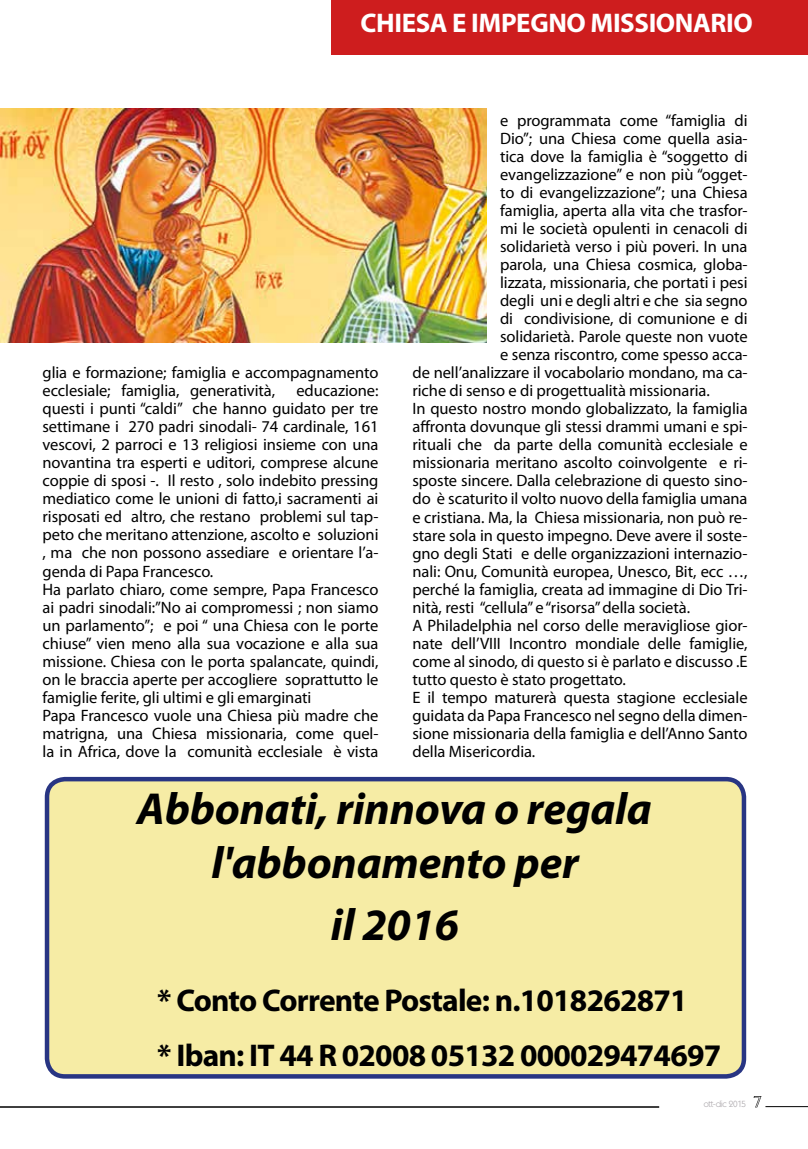
<style>
.page{position:relative;width:808px;height:1149px;background:#fff}
.page>*{position:absolute;margin:0;border:0;box-sizing:border-box;transform-origin:0 0}
.t1{font:italic 700 45px/54px "Myriad Pro";letter-spacing:-.005em;color:#000;text-align:center}
.t2{font:700 31.5px/54px "Myriad Pro";letter-spacing:-.025em;color:#000}
.t3{font:700 27px "Myriad Pro";letter-spacing:-.015em;color:#fff}
.t4{font:16.5px/18px "Myriad Pro";letter-spacing:-.005em;color:#000}
.t5{font:9px "ITC Kabel Std";letter-spacing:-.03em;color:#aba7ab}
.s1{font-size:15px;color:#fff}
</style>
<div class="page">
<hr style="left:0;top:1106px;width:659px;height:1px;background:#000">
<hr style="left:765px;top:1105px;width:43px;height:1px;background:#000">
<svg style="left:753px;top:1096px;width:9px;height:11px"></svg>
<img style="left:0;top:108px;width:486px;height:234px">
<div style="left:332px;top:0;width:476px;height:54px;background:#ce1d1e"></div>
<div style="left:47px;top:778px;width:697px;height:297px;background:#f6eca5;border-radius:18px"></div>
<div style="left:45px;top:776px;width:701px;height:302px;border:4px solid #283583;border-radius:18px"></div>
<h3 class="t3" style="left:360px;top:6px;width:394px">CHIESA E IMPEGNO MISSIONARIO</h3>
<p class="t4" style="left:43px;top:363px;width:337px">glia e formazione; famiglia e accompagnamento ecclesiale; famiglia, generatività,</p>
<p class="t4" style="left:43px;top:381px;width:337px;text-indent:254px">educazione: questi i punti “caldi” che hanno guidato per tre settimane i 270 padri sinodali- 74 cardinale, 161 vescovi, 2 parroci e 13 religiosi insieme con una novantina tra esperti e uditori, comprese alcune coppie di sposi -. Il resto , solo indebito pressing mediatico come le unioni di fatto,i sacramenti ai risposati ed altro, che restano problemi sul tap&shy;peto che meritano attenzione, ascolto e soluzioni , ma che non possono assediare e orientare l’a&shy;genda di Papa Francesco.<br>Ha parlato chiaro, come sempre, Papa Francesco ai padri sinodali:”No ai compromessi ; non siamo un parlamento”; e poi “ una Chiesa con le porte chiuse” vien meno alla sua vocazione e alla sua missione. Chiesa con le porta spalancate, quindi, on le braccia aperte per accogliere soprattutto le famiglie ferite, gli ultimi e gli emarginati<br>Papa Francesco vuole una Chiesa più madre che matrigna, una Chiesa missionaria, come quel&shy;la in Africa, dove la comunità ecclesiale è vista</p>
<p class="t4" style="left:500px;top:111px;width:249px">e programmata come “famiglia di</p>
<p class="t4" style="left:500px;top:129px;width:249px">Dio”; una Chiesa come quella asia-</p>
<p class="t4" style="left:500px;top:147px;width:249px">tica dove la famiglia è “soggetto di</p>
<p class="t4" style="left:500px;top:165px;width:249px">evangelizzazione” e non più “ogget-</p>
<p class="t4" style="left:500px;top:183px;width:249px">to di evangelizzazione”; una Chiesa</p>
<p class="t4" style="left:500px;top:201px;width:249px">famiglia, aperta alla vita che trasfor-</p>
<p class="t4" style="left:500px;top:219px;width:249px">mi le società opulenti in cenacoli di</p>
<p class="t4" style="left:500px;top:237px;width:249px">solidarietà verso i più poveri. In una</p>
<p class="t4" style="left:500px;top:255px;width:249px">parola, una Chiesa cosmica, globa-</p>
<p class="t4" style="left:500px;top:273px;width:249px">lizzata, missionaria, che portati i pesi</p>
<p class="t4" style="left:500px;top:291px;width:249px">degli uni e degli altri e che sia segno</p>
<p class="t4" style="left:500px;top:309px;width:249px">di condivisione, di comunione e di</p>
<p class="t4" style="left:500px;top:327px;width:249px">solidarietà. Parole queste non vuote</p>
<p class="t4" style="left:500px;top:345px;width:249px">e senza riscontro, come spesso acca-</p>
<p class="t4" style="left:412px;top:363px;width:337px">de nell’analizzare il vocabolario mondano, ma ca-</p>
<p class="t4" style="left:412px;top:381px;width:299px">riche di senso e di progettualità missionaria.</p>
<p class="t4" style="left:412px;top:399px;width:337px">In questo nostro mondo globalizzato, la famiglia</p>
<p class="t4" style="left:412px;top:417px;width:337px">affronta dovunque gli stessi drammi umani e spi-</p>
<p class="t4" style="left:412px;top:435px;width:337px">rituali che da parte della comunità ecclesiale e</p>
<p class="t4" style="left:412px;top:453px;width:337px">missionaria meritano ascolto coinvolgente e ri-</p>
<p class="t4" style="left:412px;top:471px;width:337px">sposte sincere. Dalla celebrazione di questo sino-</p>
<p class="t4" style="left:412px;top:489px;width:337px">do è scaturito il volto nuovo della famiglia umana</p>
<p class="t4" style="left:412px;top:507px;width:337px">e cristiana. Ma, la Chiesa missionaria, non può re-</p>
<p class="t4" style="left:412px;top:525px;width:337px">stare sola in questo impegno. Deve avere il soste-</p>
<p class="t4" style="left:412px;top:543px;width:337px">gno degli Stati e delle organizzazioni internazio-</p>
<p class="t4" style="left:412px;top:561px;width:337px">nali: Onu, Comunità europea, Unesco, Bit, ecc …,</p>
<p class="t4" style="left:412px;top:579px;width:337px">perché la famiglia, creata ad immagine di Dio Tri-</p>
<p class="t4" style="left:412px;top:597px;width:279px">nità, resti “cellula” e “risorsa” della società.</p>
<p class="t4" style="left:412px;top:615px;width:337px">A Philadelphia nel corso delle meravigliose gior-</p>
<p class="t4" style="left:412px;top:633px;width:337px">nate dell’VIII Incontro mondiale delle famiglie,</p>
<p class="t4" style="left:412px;top:651px;width:337px">come al sinodo, di questo si è parlato e discusso .E</p>
<p class="t4" style="left:412px;top:669px;width:215px">tutto questo è stato progettato.</p>
<p class="t4" style="left:412px;top:687px;width:337px">E il tempo maturerà questa stagione ecclesiale</p>
<p class="t4" style="left:412px;top:705px;width:337px">guidata da Papa Francesco nel segno della dimen-</p>
<p class="t4" style="left:412px;top:723px;width:337px">sione missionaria della famiglia e dell’Anno Santo</p>
<p class="t4" style="left:412px;top:741px;width:124px">della Misericordia.</p>
<h1 class="t1" style="left:137px;top:780px;width:516px">Abbonati, rinnova o regala l'abbonamento per</h1>
<h1 class="t1" style="left:331px;top:896px;width:130px">il 2016</h1>
<h2 class="t2" style="left:157px;top:972px;width:565px">* Conto Corrente Postale: n.1018262871<br>* Iban: IT 44 R 02008 05132 000029474697</h2>
<p class="t5" style="left:704px;top:1098px;width:59px">ott-dic 2015 <span class="s1">7</span></p>
</div>
